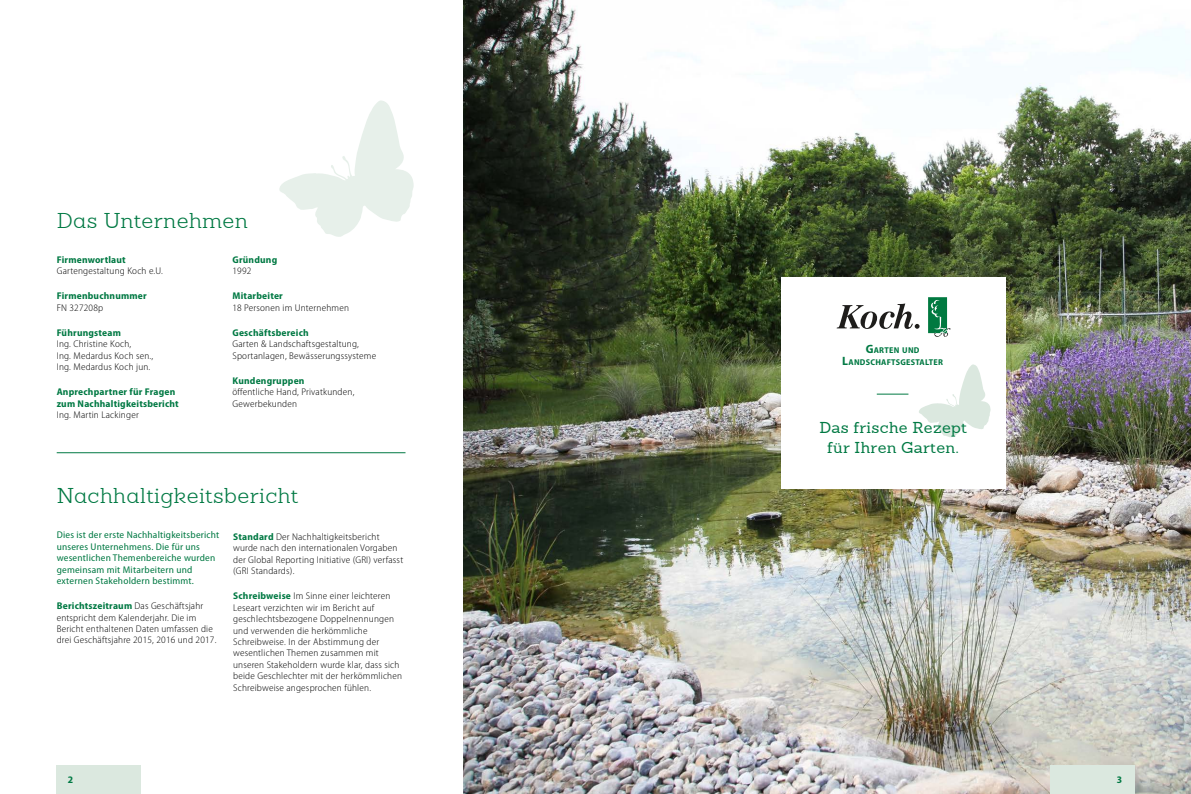
<style>
.page{position:relative;width:1191px;height:794px;background:#fff}
.page>*{position:absolute;margin:0;border:0;box-sizing:border-box;transform-origin:0 0}
.t1{font:300 20.9px "Sanchez W03";letter-spacing:.02em;color:#007943;scale:1.04 1}
.t2{font:15.4px/19.5px "Sanchez W03";letter-spacing:.02em;color:#007943;text-align:center;scale:1.04 1}
.t3{font:700 semi-condensed 10px "Myriad Pro";color:#007943;scale:1.04 1}
.t4{font:300 semi-condensed 9.8px/11.4px "Myriad Pro";letter-spacing:.02em;color:#000;scale:1.04 1}
.t5{font:semi-condensed 9.8px/11.4px "Myriad Pro";letter-spacing:.02em;color:#007943;scale:1.04 1}
.t6{font:700 semi-condensed 9.8px/11.4px "Myriad Pro";letter-spacing:.02em;color:#007943;scale:1.04 1}
.t7{font:700 semi-condensed 8.5px/11.4px "Myriad Pro";letter-spacing:.03em;color:#007943;text-align:center;scale:1.04 1}
.s1{font-weight:700;color:#007943}
.s2{font-size:12.1px}
</style>
<div class="page">
<img style="left:463px;top:0;width:728px;height:794px">
<div style="left:781px;top:277px;width:224px;height:211px;background:#fff"></div>
<svg style="left:928px;top:297px;width:22px;height:40px"></svg>
<svg style="left:836px;top:303px;width:83px;height:26px"></svg>
<hr style="left:876px;top:394px;width:32px;height:1px;background:#007943">
<svg style="left:919px;top:364px;width:71px;height:73px"></svg>
<hr style="left:57px;top:452px;width:348px;height:1px;background:#007943">
<svg style="left:279px;top:100px;width:135px;height:137px"></svg>
<div style="left:1050px;top:765px;width:84px;height:29px;background:#dbe8df"></div>
<div style="left:57px;top:765px;width:84px;height:29px;background:#dbe8df"></div>
<h1 class="t1" style="left:57px;top:208px;width:185px">Das Unternehmen</h1>
<p class="t6" style="left:232px;top:253px;width:45px">Gründung</p>
<p class="t4" style="left:232px;top:265px;width:20px">1992</p>
<p class="t6" style="left:232px;top:290px;width:50px">Mitarbeiter</p>
<p class="t4" style="left:232px;top:302px;width:114px">18 Personen im Unternehmen</p>
<p class="t6" style="left:232px;top:327px;width:75px">Geschäftsbereich</p>
<p class="t4" style="left:232px;top:338px;width:140px">Garten &amp; Landschaftsgestaltung,<br>Sportanlagen, Bewässerungssysteme</p>
<p class="t6" style="left:232px;top:375px;width:71px">Kundengruppen</p>
<p class="t4" style="left:232px;top:386px;width:119px">öffentliche Hand, Privatkunden,<br>Gewerbekunden</p>
<p class="t6" style="left:57px;top:253px;width:68px">Firmenwortlaut</p>
<p class="t4" style="left:57px;top:265px;width:104px">Gartengestaltung Koch e.U.</p>
<p class="t6" style="left:57px;top:290px;width:88px">Firmenbuchnummer</p>
<p class="t4" style="left:57px;top:302px;width:46px">FN 327208p</p>
<p class="t6" style="left:57px;top:327px;width:63px">Führungsteam</p>
<p class="t4" style="left:57px;top:338px;width:94px">Ing. Christine Koch,<br>Ing. Medardus Koch sen.,<br>Ing. Medardus Koch jun.</p>
<p class="t6" style="left:57px;top:386px;width:119px">Anprechpartner für Fragen zum Nachhaltigkeitsbericht</p>
<p class="t4" style="left:57px;top:409px;width:80px">Ing. Martin Lackinger</p>
<h1 class="t1" style="left:57px;top:482px;width:234px">Nachhaltigkeitsbericht</h1>
<p class="t4" style="left:233px;top:531px;width:165px"><span class="s1">Standard</span> Der Nachhaltigkeitsbericht wurde nach den internationalen Vorgaben der Global Reporting Initiative (GRI) verfasst (GRI Standards).</p>
<p class="t4" style="left:233px;top:590px;width:164px"><span class="s1">Schreibweise</span> Im Sinne einer leichteren Leseart verzichten wir im Bericht auf geschlechtsbezogene Doppelnennungen und verwenden die herkömmliche Schreibweise. In der Abstimmung der wesentlichen Themen zusammen mit unseren Stakeholdern wurde klar, dass sich beide Geschlechter mit der herkömmlichen Schreibweise angesprochen fühlen.</p>
<p class="t5" style="left:57px;top:529px;width:158px">Dies ist der erste Nachhaltigkeitsbericht unseres Unternehmens. Die für uns wesentlichen Themenbereiche wurden gemeinsam mit Mitarbeitern und externen Stakeholdern bestimmt.</p>
<p class="t4" style="left:57px;top:600px;width:155px"><span class="s1">Berichtszeitraum</span> Das Geschäftsjahr entspricht dem Kalenderjahr. Die im Bericht enthaltenen Daten umfassen die drei Geschäftsjahre 2015, 2016 und 2017.</p>
<p class="t7" style="left:842px;top:344px;width:98px"><span class="s2">G</span>ARTEN UND<br><span class="s2">L</span>ANDSCHAFTSGESTALTER</p>
<h2 class="t2" style="left:819px;top:418px;width:143px">Das frische Rezept für Ihren Garten.</h2>
<p class="t3" style="left:68px;top:773px;width:7px">2</p>
<p class="t3" style="left:1117px;top:773px;width:7px">3</p>
</div>
